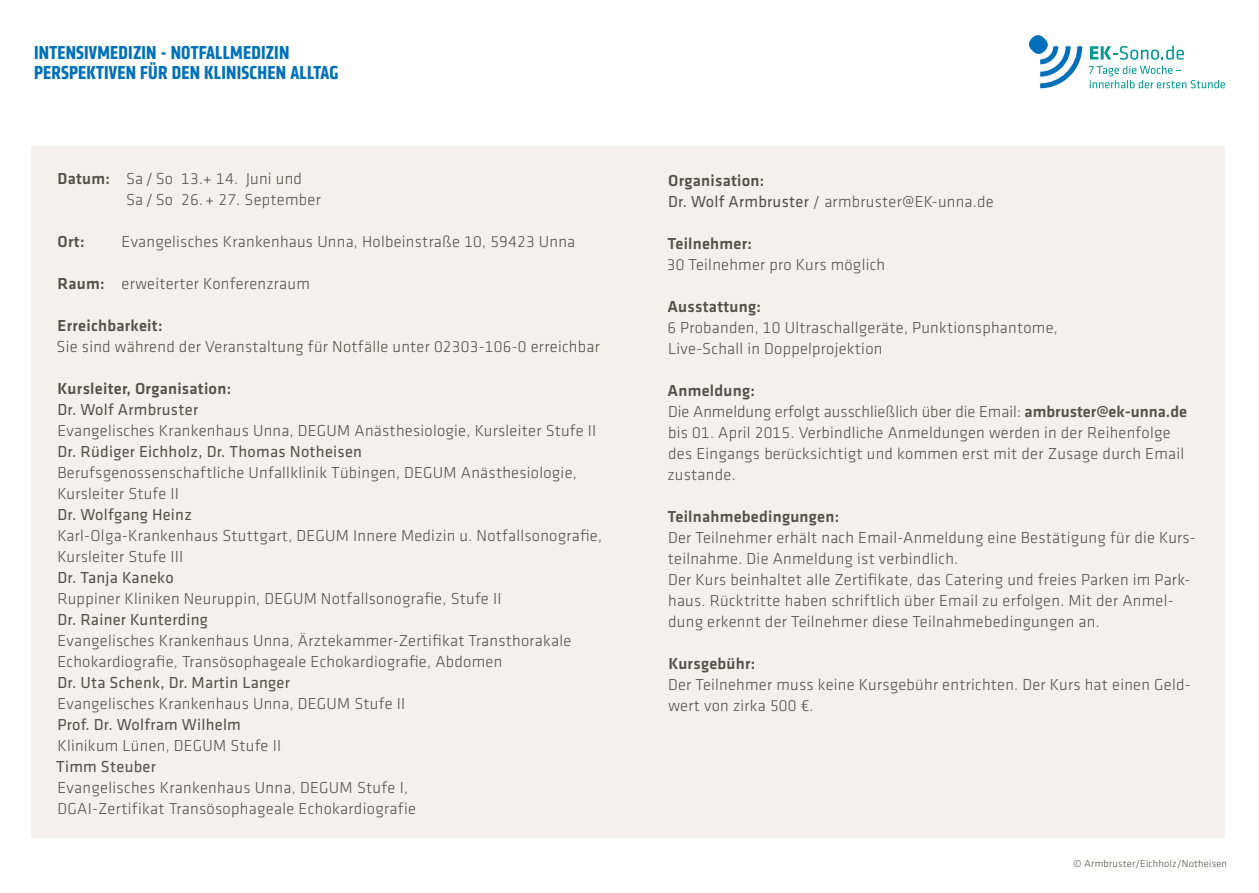
<style>
.page{position:relative;width:1259px;height:893px;background:#fff}
.page>*{position:absolute;margin:0;border:0;box-sizing:border-box;transform-origin:0 0}
.t1{font:700 condensed 19.5px/19.5px "Klavika";letter-spacing:.01em;color:#0070ba}
.t2{font:300 16.5px/21px "Klavika";letter-spacing:.015em;color:#525149}
.t3{font:16.5px "Klavika";letter-spacing:.015em;color:#525149}
.t4{font:500 16.5px "Klavika";letter-spacing:.015em;color:#525149}
.t5{font:300 10.5px "Klavika";letter-spacing:.015em;color:#525149}
.s1{font-weight:500}
.s2{font-weight:400}
</style>
<div class="page">
<svg style="left:1029px;top:35px;width:53px;height:53px"></svg>
<svg style="left:1090px;top:46px;width:94px;height:14px"></svg>
<svg style="left:1089px;top:66px;width:136px;height:22px"></svg>
<div style="left:32px;top:147px;width:1193px;height:691px;background:#f4f0ee"></div>
<p class="t1" style="left:34px;top:43px;width:306px">INTENSIVMEDIZIN - NOTFALLMEDIZIN<br>PERSPEKTIVEN FÜR DEN KLINISCHEN ALLTAG</p>
<p class="t2" style="left:126px;top:167px;width:196px;text-indent:-68px"><span class="s1">Datum:</span> Sa / So 13.+ 14. Juni und<br>Sa / So 26. + 27. September</p>
<p class="t4" style="left:57px;top:230px;width:29px">Ort:</p>
<p class="t2" style="left:122px;top:230px;width:455px">Evangelisches Krankenhaus Unna, Holbeinstraße 10, 59423 Unna</p>
<p class="t2" style="left:58px;top:272px;width:254px"><span class="s1">Raum:</span> erweiterter Konferenzraum</p>
<p class="t4" style="left:58px;top:314px;width:106px">Erreichbarkeit:</p>
<p class="t2" style="left:57px;top:335px;width:545px">Sie sind während der Veranstaltung für Notfälle unter 02303-106-0 erreichbar</p>
<p class="t4" style="left:58px;top:377px;width:175px">Kursleiter, Organisation:</p>
<p class="t3" style="left:57px;top:398px;width:142px">Dr. Wolf Armbruster</p>
<p class="t2" style="left:57px;top:419px;width:540px">Evangelisches Krankenhaus Unna, DEGUM Anästhesiologie, Kursleiter Stufe II</p>
<p class="t3" style="left:57px;top:440px;width:306px">Dr. Rüdiger Eichholz, Dr. Thomas Notheisen</p>
<p class="t2" style="left:57px;top:461px;width:521px">Berufsgenossenschaftliche Unfallklinik Tübingen, DEGUM Anästhesiologie,<br>Kursleiter Stufe II</p>
<p class="t3" style="left:57px;top:503px;width:136px">Dr. Wolfgang Heinz</p>
<p class="t2" style="left:57px;top:524px;width:546px">Karl-Olga-Krankenhaus Stuttgart, DEGUM Innere Medizin u. Notfallsonografie,<br>Kursleiter Stufe III</p>
<p class="t3" style="left:57px;top:566px;width:118px">Dr. Tanja Kaneko</p>
<p class="t2" style="left:57px;top:587px;width:445px">Ruppiner Kliniken Neuruppin, DEGUM Notfallsonografie, Stufe II</p>
<p class="t3" style="left:57px;top:608px;width:152px">Dr. Rainer Kunterding</p>
<p class="t2" style="left:57px;top:629px;width:515px">Evangelisches Krankenhaus Unna, Ärztekammer-Zertifikat Transthorakale<br>Echokardiografie, Transösophageale Echokardiografie, Abdomen</p>
<p class="t3" style="left:57px;top:671px;width:234px">Dr. Uta Schenk, Dr. Martin Langer</p>
<p class="t2" style="left:57px;top:692px;width:349px">Evangelisches Krankenhaus Unna, DEGUM Stufe II</p>
<p class="t3" style="left:57px;top:713px;width:185px">Prof. Dr. Wolfram Wilhelm</p>
<p class="t2" style="left:57px;top:734px;width:225px">Klinikum Lünen, DEGUM Stufe II</p>
<p class="t3" style="left:56px;top:755px;width:101px">Timm Steuber</p>
<p class="t2" style="left:57px;top:776px;width:360px">Evangelisches Krankenhaus Unna, DEGUM Stufe I,<br>DGAI-Zertifikat Transösophageale Echokardiografie</p>
<p class="t2" style="left:668px;top:169px;width:327px"><span class="s1">Organisation:<br></span><span class="s2">Dr. Wolf Armbruster</span> / armbruster@EK-unna.de</p>
<p class="t4" style="left:667px;top:232px;width:86px">Teilnehmer:</p>
<p class="t2" style="left:667px;top:253px;width:220px">30 Teilnehmer pro Kurs möglich</p>
<p class="t4" style="left:667px;top:295px;width:95px">Ausstattung:</p>
<p class="t2" style="left:667px;top:316px;width:392px">6 Probanden, 10 Ultraschallgeräte, Punktionsphantome,<br>Live-Schall in Doppelprojektion</p>
<p class="t2" style="left:667px;top:379px;width:521px"><span class="s1">Anmeldung:<br></span>Die Anmeldung erfolgt ausschließlich über die Email: <span class="s1">ambruster@ek-unna.de </span>bis 01. April 2015. Verbindliche Anmeldungen werden in der Reihenfolge des Eingangs berücksichtigt und kommen erst mit der Zusage durch Email zustande.</p>
<p class="t4" style="left:667px;top:505px;width:173px">Teilnahmebedingungen:</p>
<p class="t2" style="left:668px;top:526px;width:529px">Der Teilnehmer erhält nach Email-Anmeldung eine Bestätigung für die Kurs&shy;teilnahme. Die Anmeldung ist verbindlich.<br>Der Kurs beinhaltet alle Zertifikate, das Catering und freies Parken im Park&shy;haus. Rücktritte haben schriftlich über Email zu erfolgen. Mit der Anmel&shy;dung erkennt der Teilnehmer diese Teilnahmebedingungen an.</p>
<p class="t4" style="left:668px;top:652px;width:88px">Kursgebühr:</p>
<p class="t2" style="left:668px;top:673px;width:524px">Der Teilnehmer muss keine Kursgebühr entrichten. Der Kurs hat einen Geld&shy;wert von zirka 500 €.</p>
<p class="t5" style="left:1073px;top:857px;width:155px">© Armbruster/Eichholz/Notheisen</p>
</div>
